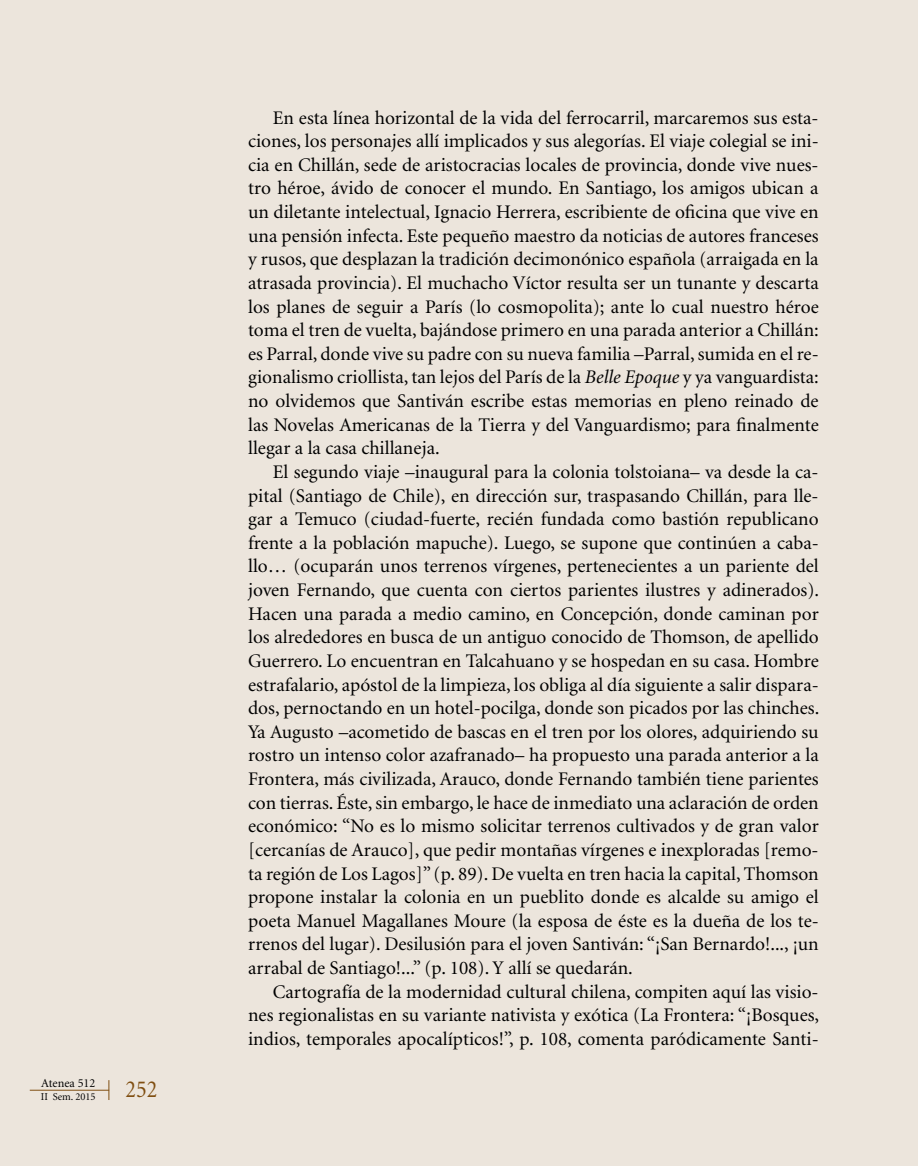
<style>
.page{position:relative;width:918px;height:1166px;background:#ece5dc}
.page>*{position:absolute;margin:0;border:0;box-sizing:border-box;transform-origin:0 0}
.t1{font:24.5px "Minion";color:#804f12;scale:.9 1}
.t2{font:19.25px/23.6px "Minion";color:#000;text-align:justify}
.t3{font:12.25px "Minion";color:#000}
.t4{font:10.5px "Minion";color:#000}
.s1{font-style:italic}
</style>
<div class="page">
<hr style="left:30px;top:1090px;width:79px;height:1px;background:#804f12">
<svg style="left:109px;top:1080px;width:1px;height:20px"></svg>
<p class="t3" style="left:41px;top:1077px;width:56px">Atenea 512</p>
<p class="t4" style="left:41px;top:1091px;width:56px">II Sem. 2015</p>
<p class="t1" style="left:126px;top:1077px;width:37px">252</p>
<p class="t2" style="left:248px;top:106px;width:572px;text-indent:25px">En esta línea horizontal de la vida del ferrocarril, marcaremos sus esta&shy;ciones, los personajes allí implicados y sus alegorías. El viaje colegial se ini&shy;cia en Chillán, sede de aristocracias locales de provincia, donde vive nues&shy;tro héroe, ávido de conocer el mundo. En Santiago, los amigos ubican a un diletante intelectual, Ignacio Herrera, escribiente de oficina que vive en una pensión infecta. Este pequeño maestro da noticias de autores franceses y rusos, que desplazan la tradición decimonónico española (arraigada en la atrasada provincia). El muchacho Víctor resulta ser un tunante y descarta los planes de seguir a París (lo cosmopolita); ante lo cual nuestro héroe toma el tren de vuelta, bajándose primero en una parada anterior a Chillán: es Parral, donde vive su padre con su nueva familia –Parral, sumida en el re&shy;gionalismo criollista, tan lejos del París de la <span class="s1">Belle Epoque</span> y ya vanguardista: no olvidemos que Santiván escribe estas memorias en pleno reinado de las Novelas Americanas de la Tierra y del Vanguardismo; para finalmente llegar a la casa chillaneja.</p>
<p class="t2" style="left:248px;top:461px;width:573px;text-indent:25px">El segundo viaje –inaugural para la colonia tolstoiana– va desde la ca&shy;pital (Santiago de Chile), en dirección sur, traspasando Chillán, para lle&shy;gar a Temuco (ciudad-fuerte, recién fundada como bastión republicano frente a la población mapuche). Luego, se supone que continúen a caba&shy;llo… (ocuparán unos terrenos vírgenes, pertenecientes a un pariente del joven Fernando, que cuenta con ciertos parientes ilustres y adinerados).<br>Hacen una parada a medio camino, en Concepción, donde caminan por los alrededores en busca de un antiguo conocido de Thomson, de apellido Guerrero. Lo encuentran en Talcahuano y se hospedan en su casa. Hombre estrafalario, apóstol de la limpieza, los obliga al día siguiente a salir dispara&shy;dos, pernoctando en un hotel-pocilga, donde son picados por las chinches.<br>Ya Augusto –acometido de bascas en el tren por los olores, adquiriendo su rostro un intenso color azafranado– ha propuesto una parada anterior a la Frontera, más civilizada, Arauco, donde Fernando también tiene parientes con tierras. Éste, sin embargo, le hace de inmediato una aclaración de orden económico: “No es lo mismo solicitar terrenos cultivados y de gran valor [cercanías de Arauco], que pedir montañas vírgenes e inexploradas [remo&shy;ta región de Los Lagos]” (p. 89). De vuelta en tren hacia la capital, Thomson propone instalar la colonia en un pueblito donde es alcalde su amigo el poeta Manuel Magallanes Moure (la esposa de éste es la dueña de los te&shy;rrenos del lugar). Desilusión para el joven Santiván: “¡San Bernardo!..., ¡un arrabal de Santiago!...” (p. 108). Y allí se quedarán.</p>
<p class="t2" style="left:248px;top:980px;width:572px;text-indent:25px">Cartografía de la modernidad cultural chilena, compiten aquí las visio&shy;nes regionalistas en su variante nativista y exótica (La Frontera: “¡Bosques, indios, temporales apocalípticos!”, p. 108, comenta paródicamente Santi-</p>
</div>
